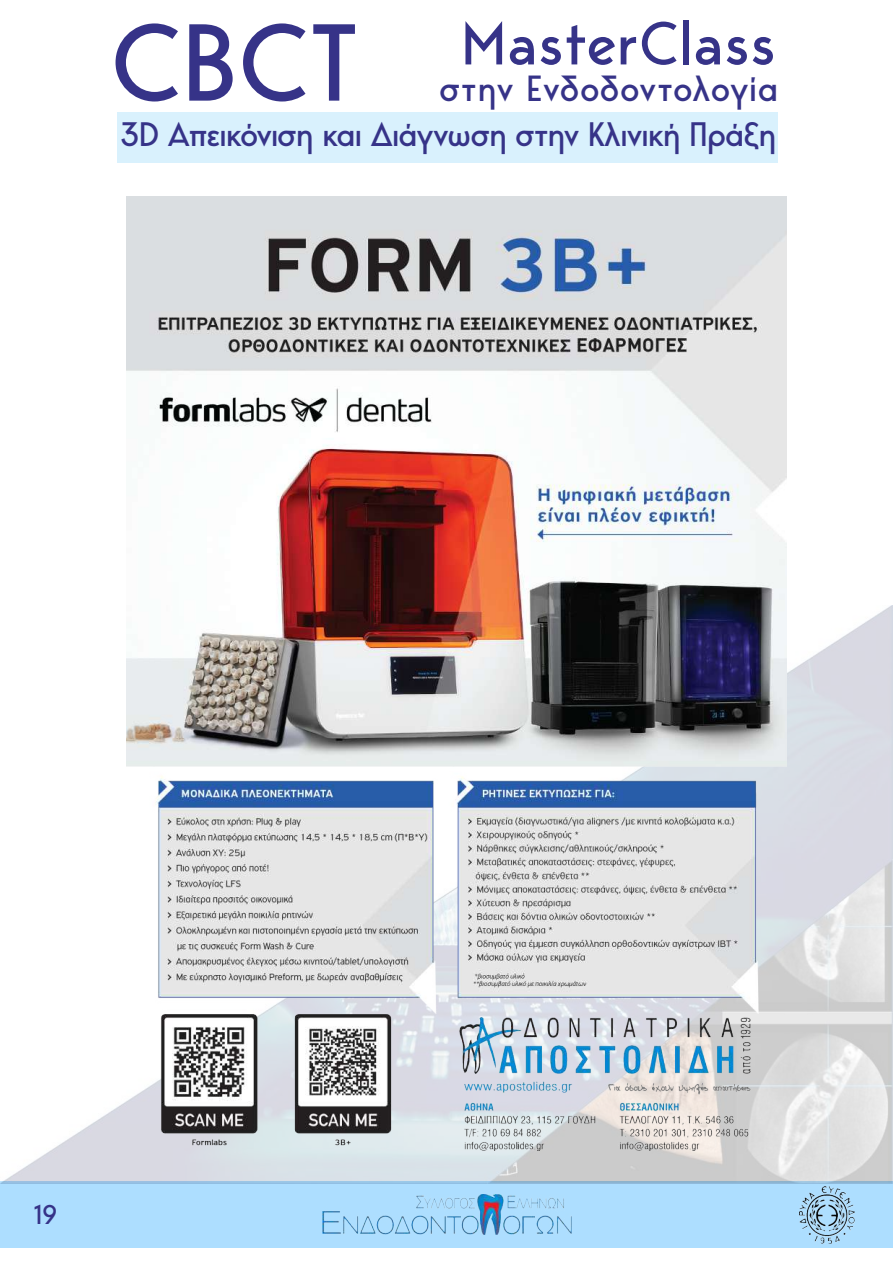
<style>
.page{position:relative;width:893px;height:1263px;background:#fff}
.page>*{position:absolute;margin:0;border:0;box-sizing:border-box;transform-origin:0 0}
.t1{font:108.45px "Bergen Sans";color:#363388}
.t2{font:60.3px "Bergen Sans";color:#363388}
.t3{font:36.15px "Bergen Sans";letter-spacing:-.01em;color:#363388}
.t4{font:33.75px "Bergen Sans";letter-spacing:-.05em;color:#363388}
.t5{font:27px "Bergen Sans";color:#363388}
</style>
<div class="page">
<div style="left:0;top:1182px;width:893px;height:66px;background:#addeff"></div>
<img style="left:799px;top:1187px;width:56px;height:56px">
<img style="left:322px;top:1195px;width:249px;height:39px">
<img style="left:0;top:606px;width:892px;height:577px">
<div style="left:118px;top:112px;width:660px;height:51px;background:#d9f1fd"></div>
<img style="left:127px;top:196px;width:659px;height:954px">
<h1 class="t1" style="left:110px;top:-9px;width:251px">CBCT</h1>
<h2 class="t2" style="left:461px;top:4px;width:317px">MasterClass</h2>
<p class="t3" style="left:439px;top:65px;width:341px">στην Ενδοδοντολογία</p>
<p class="t4" style="left:120px;top:112px;width:658px">3D Απεικόνιση και Διάγνωση στην Κλινική Πράξη</p>
<p class="t5" style="left:33px;top:1197px;width:26px">19</p>
</div>
